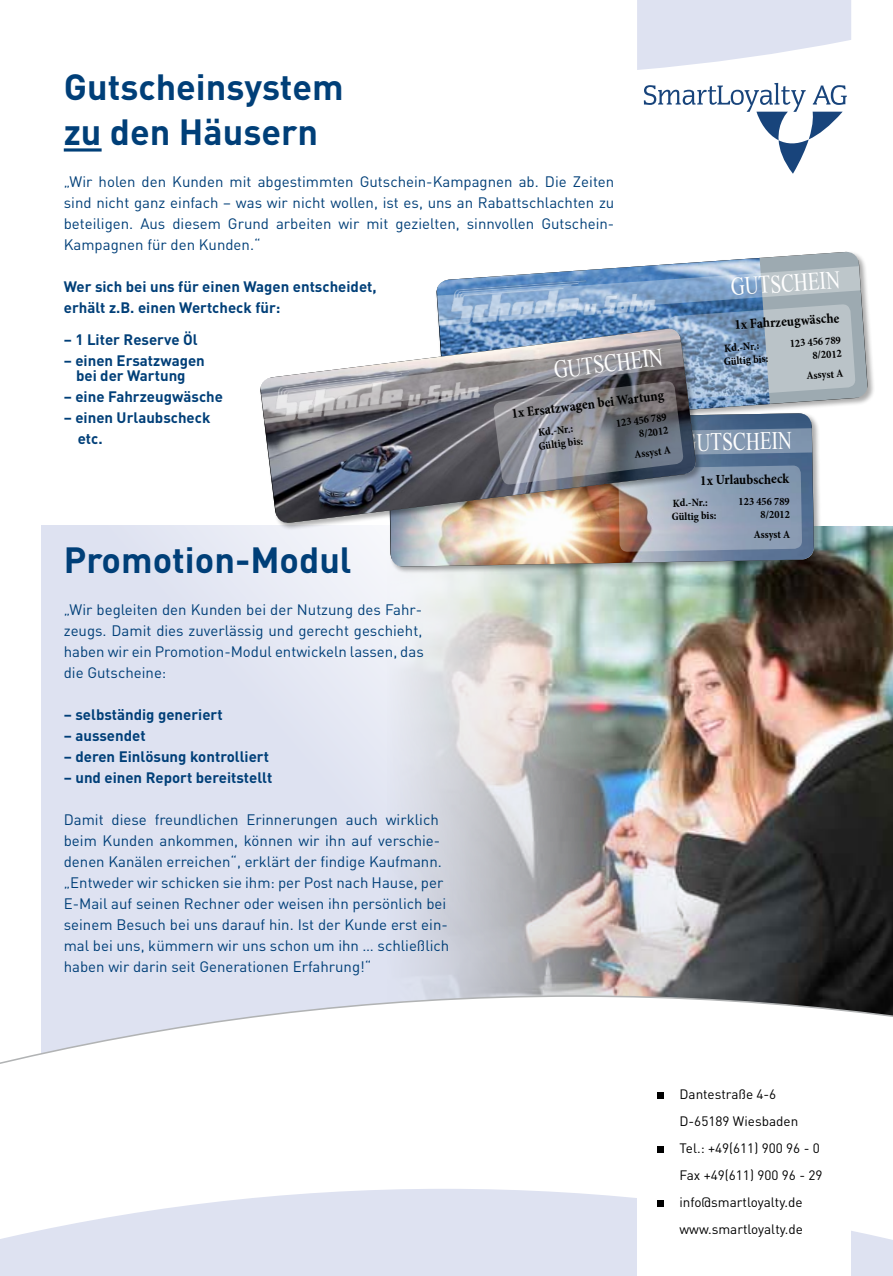
<style>
.page{position:relative;width:893px;height:1276px;background:#fff}
.page>*{position:absolute;margin:0;border:0;box-sizing:border-box;transform-origin:0 0}
.t1{font:700 36px/45px "DIN";color:#003f78}
.t2{font:25.05px "Times New Roman";color:#fff;scale:.77 1}
.t3{font:15px/21px "DIN";color:#003f78;text-align:justify}
.t4{font:700 15px/21px "DIN";color:#003f78}
.t5{font:700 condensed 13.95px "Minion Pro";color:#000}
.t6{font:13.5px/27px "DIN";color:#000}
.t7{font:700 condensed 11.1px/20px "Minion Pro";color:#000;text-align:right}
</style>
<div class="page">
<img style="left:41px;top:525px;width:852px;height:469px">
<svg style="left:0;top:994px;width:893px;height:159px"></svg>
<svg style="left:64px;top:148px;width:38px;height:4px"></svg>
<svg style="left:644px;top:83px;width:203px;height:91px"></svg>
<svg style="left:637px;top:0;width:214px;height:70px"></svg>
<svg style="left:0;top:1189px;width:893px;height:87px;fill:#dee2f1"></svg>
<div style="left:637px;top:1168px;width:213px;height:108px;background:#fff"></div>
<svg style="left:657px;top:1092px;width:6px;height:6px"></svg>
<svg style="left:657px;top:1146px;width:6px;height:6px"></svg>
<svg style="left:657px;top:1200px;width:6px;height:6px"></svg>
<div style="left:387px;top:412px;width:434px;height:162px;background:#000;opacity:.33"></div>
<img style="left:388px;top:552px;width:426px;height:15px">
<div style="left:435px;top:250px;width:440px;height:183px;background:#000;opacity:.33"></div>
<svg style="left:436px;top:252px;width:432px;height:175px"></svg>
<img style="left:261px;top:266px;width:600px;height:286px">
<h1 class="t1" style="left:64px;top:63px;width:282px">Gutscheinsystem zu den Häusern</h1>
<p class="t3" style="left:64px;top:171px;width:552px">„Wir holen den Kunden mit abgestimmten Gutschein-Kampagnen ab. Die Zeiten sind nicht ganz einfach – was wir nicht wollen, ist es, uns an Rabattschlachten zu beteiligen. Aus diesem Grund arbeiten wir mit gezielten, sinnvollen Gutschein-Kampagnen für den Kunden.“</p>
<p class="t4" style="left:64px;top:276px;width:314px">Wer sich bei uns für einen Wagen entscheidet, erhält z.B. einen Wertcheck für:</p>
<p class="t4" style="left:64px;top:328px;width:135px">– 1 Liter Reserve Öl</p>
<p class="t4" style="left:64px;top:352px;width:143px;line-height:15px;text-align:center">– einen Ersatzwagen bei der Wartung</p>
<p class="t4" style="left:64px;top:385px;width:161px">– eine Fahrzeugwäsche</p>
<p class="t4" style="left:78px;top:406px;width:134px;text-indent:-14px">– einen Urlaubscheck etc.</p>
<h2 class="t2" style="left:730px;top:270px;width:144px;rotate:-4deg">GUTSCHEIN</h2>
<p class="t5" style="left:734px;top:315px;width:107px;rotate:-4deg">1x Fahrzeugwäsche</p>
<p class="t7" style="left:724px;top:338px;width:37px;rotate:-4deg">Kd.-Nr.:</p>
<p class="t7" style="left:789px;top:333px;width:53px;rotate:-4deg">123 456 789</p>
<h2 class="t2" style="left:552px;top:353px;width:144px;rotate:-7deg">GUTSCHEIN</h2>
<p class="t7" style="left:812px;top:345px;width:31px;rotate:-4deg">8/2012</p>
<p class="t7" style="left:723px;top:351px;width:46px;rotate:-4deg">Gültig bis:</p>
<p class="t7" style="left:806px;top:366px;width:38px;rotate:-4deg">Assyst A</p>
<p class="t5" style="left:510px;top:404px;width:155px;rotate:-7deg">1x Ersatzwagen bei Wartung</p>
<p class="t7" style="left:537px;top:423px;width:37px;rotate:-7deg">Kd.-Nr.:</p>
<p class="t7" style="left:615px;top:413px;width:53px;rotate:-7deg">123 456 789</p>
<p class="t7" style="left:537px;top:436px;width:46px;rotate:-7deg">Gültig bis:</p>
<p class="t7" style="left:631px;top:425px;width:38px;rotate:-7deg">8/2012<br>Assyst A</p>
<h2 class="t2" style="left:682px;top:425px;width:144px;rotate:-1deg">GUTSCHEIN</h2>
<p class="t5" style="left:700px;top:470px;width:91px;rotate:-1deg">1x Urlaubscheck</p>
<p class="t7" style="left:673px;top:493px;width:37px;rotate:-1deg">Kd.-Nr.:</p>
<p class="t7" style="left:738px;top:492px;width:53px;rotate:-1deg">123 456 789</p>
<p class="t7" style="left:671px;top:506px;width:46px;rotate:-1deg">Gültig bis:</p>
<p class="t7" style="left:753px;top:505px;width:38px;rotate:-1deg">8/2012<br>Assyst A</p>
<h1 class="t1" style="left:64px;top:536px;width:289px">Promotion-Modul</h1>
<p class="t3" style="left:64px;top:598px;width:362px">„Wir begleiten den Kunden bei der Nutzung des Fahr&shy;zeugs. Damit dies zuverlässig und gerecht geschieht, haben wir ein Promotion-Modul entwickeln lassen, das die Gutscheine:</p>
<p class="t4" style="left:64px;top:703px;width:160px">– selbständig generiert</p>
<p class="t4" style="left:64px;top:724px;width:83px">– aussendet</p>
<p class="t4" style="left:64px;top:745px;width:207px">– deren Einlösung kontrolliert</p>
<p class="t4" style="left:64px;top:766px;width:210px">– und einen Report bereitstellt</p>
<p class="t3" style="left:64px;top:808px;width:387px;text-align:left">Damit diese freundlichen Erinnerungen auch wirklich beim Kunden ankommen, können wir ihn auf verschie&shy;denen Kanälen erreichen“, erklärt der findige Kaufmann. „Entweder wir schicken sie ihm: per Post nach Hause, per E-Mail auf seinen Rechner oder weisen ihn persönlich bei seinem Besuch bei uns darauf hin. Ist der Kunde erst ein&shy;mal bei uns, kümmern wir uns schon um ihn … schließlich haben wir darin seit Generationen Erfahrung!“</p>
<p class="t6" style="left:679px;top:1080px;width:145px">Dantestraße 4-6<br>D-65189 Wiesbaden<br>Tel.: +49(611) 900 96 - 0<br>Fax +49(611) 900 96 - 29 info@smartloyalty.de www.smartloyalty.de</p>
</div>
